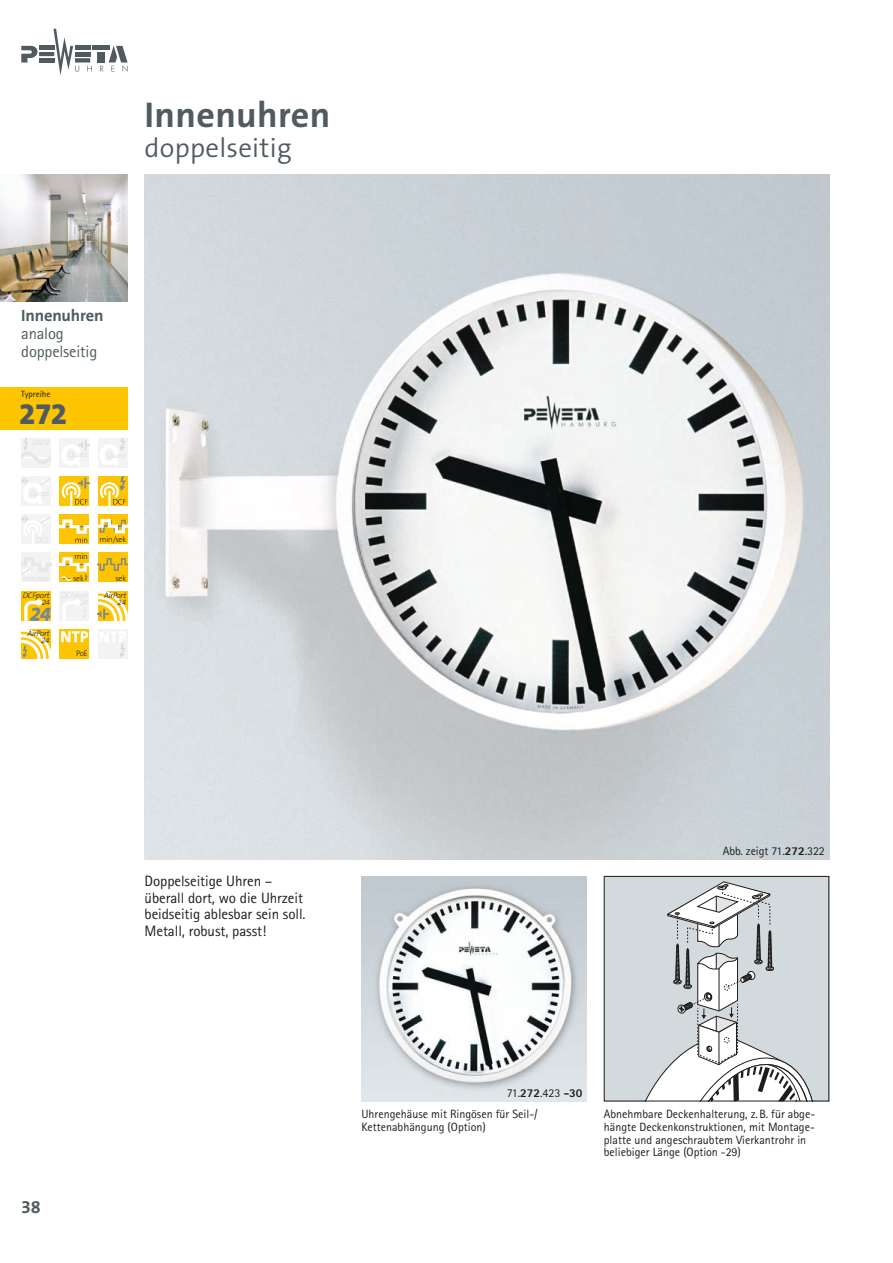
<style>
.page{position:relative;width:893px;height:1263px;background:#fff}
.page>*{position:absolute;margin:0;border:0;box-sizing:border-box;transform-origin:0 0}
.t1{font:700 36px "The Sans B W7";letter-spacing:.01em;color:#4f5b5f}
.t2{font:800 30px "The Sans B W8";color:#4f5b5f}
.t3{font:300 27px "The Sans B W4";letter-spacing:.01em;color:#4f5b5f}
.t4{font:700 18px "The Sans B W7";color:#4f5b5f}
.t5{font:16.5px/18px "Rotis Sans Serif Std";letter-spacing:-.01em;color:#4f5b5f}
.t6{font:700 16.5px "The Sans B W7";letter-spacing:-.01em;color:#4f5b5f}
.t7{font:15px/16.5px "Rotis Sans Serif Std";letter-spacing:-.005em;color:#1d1d1b}
.t8{font:12px/12.8px "Rotis Sans Serif Std";color:#1d1d1b}
.t9{font:9px "Rotis Sans Serif Std";color:#1d1d1b}
.t10{font:italic 300 7.95px/7.1px "The Sans B W3";letter-spacing:-.03em;color:#1d1d1b;text-align:right}
.t11{font:300 7.95px "The Sans B W3";letter-spacing:-.03em;color:#1d1d1b}
.s1{font-weight:800}
</style>
<div class="page">
<svg style="left:87px;top:66px;width:5px;height:5px"></svg>
<hr style="left:39px;top:46px;width:15px;height:4px;background:#4f5b5f">
<hr style="left:39px;top:52px;width:15px;height:4px;background:#4f5b5f">
<div style="left:39px;top:58px;width:15px;height:5px;background:#4f5b5f"></div>
<svg style="left:21px;top:46px;width:16px;height:17px"></svg>
<hr style="left:75px;top:46px;width:15px;height:4px;background:#4f5b5f">
<hr style="left:75px;top:52px;width:15px;height:4px;background:#4f5b5f">
<div style="left:75px;top:58px;width:15px;height:5px;background:#4f5b5f"></div>
<div style="left:97px;top:52px;width:8px;height:11px;background:#4f5b5f"></div>
<hr style="left:92px;top:46px;width:18px;height:4px;background:#4f5b5f">
<svg style="left:53px;top:29px;width:26px;height:47px"></svg>
<svg style="left:100px;top:46px;width:28px;height:26px"></svg>
<div style="left:60px;top:591px;width:29px;height:30px;background:#f3f3f3"></div>
<svg style="left:63px;top:600px;width:24px;height:21px"></svg>
<div style="left:60px;top:438px;width:29px;height:30px;background:#f3f3f3"></div>
<svg style="left:62px;top:440px;width:27px;height:26px"></svg>
<div style="left:21px;top:514px;width:30px;height:30px;background:#f3f3f3"></div>
<svg style="left:21px;top:516px;width:29px;height:28px"></svg>
<div style="left:21px;top:438px;width:30px;height:30px;background:#f3f3f3"></div>
<svg style="left:21px;top:438px;width:30px;height:26px"></svg>
<div style="left:98px;top:438px;width:30px;height:30px;background:#f3f3f3"></div>
<svg style="left:100px;top:438px;width:25px;height:28px"></svg>
<div style="left:21px;top:476px;width:30px;height:30px;background:#f3f3f3"></div>
<svg style="left:21px;top:477px;width:29px;height:27px"></svg>
<div style="left:21px;top:553px;width:30px;height:29px;background:#f3f3f3"></div>
<svg style="left:21px;top:558px;width:30px;height:16px"></svg>
<div style="left:98px;top:629px;width:30px;height:30px;background:#f3f3f3"></div>
<svg style="left:100px;top:632px;width:26px;height:26px"></svg>
<img style="left:145px;top:174px;width:684px;height:685px">
<img style="left:0;top:174px;width:128px;height:128px">
<div style="left:0;top:387px;width:128px;height:42px;background:#fdc402"></div>
<div style="left:21px;top:591px;width:30px;height:30px;background:#fdc402"></div>
<svg style="left:24px;top:599px;width:27px;height:22px"></svg>
<div style="left:98px;top:514px;width:30px;height:30px;background:#fdc402"></div>
<svg style="left:98px;top:518px;width:30px;height:16px"></svg>
<div style="left:60px;top:629px;width:29px;height:30px;background:#fdc402"></div>
<svg style="left:61px;top:631px;width:27px;height:11px"></svg>
<div style="left:60px;top:476px;width:29px;height:30px;background:#fdc402"></div>
<svg style="left:62px;top:478px;width:27px;height:28px"></svg>
<div style="left:60px;top:514px;width:29px;height:30px;background:#fdc402"></div>
<svg style="left:60px;top:519px;width:29px;height:24px"></svg>
<div style="left:98px;top:476px;width:30px;height:30px;background:#fdc402"></div>
<svg style="left:100px;top:476px;width:26px;height:30px"></svg>
<div style="left:60px;top:553px;width:29px;height:29px;background:#fdc402"></div>
<svg style="left:60px;top:557px;width:29px;height:24px"></svg>
<div style="left:98px;top:553px;width:30px;height:29px;background:#fdc402"></div>
<svg style="left:98px;top:558px;width:30px;height:13px"></svg>
<svg style="left:21px;top:629px;width:30px;height:30px"></svg>
<svg style="left:98px;top:591px;width:30px;height:30px"></svg>
<div style="left:604px;top:876px;width:225px;height:225px;background:#d3dade"></div>
<svg style="left:646px;top:881px;width:166px;height:218px"></svg>
<div style="left:604px;top:876px;width:225px;height:225px;border:1px solid #1d1d1b"></div>
<img style="left:361px;top:876px;width:226px;height:225px">
<h1 class="t1" style="left:145px;top:91px;width:187px">Innenuhren</h1>
<h3 class="t3" style="left:145px;top:130px;width:148px">doppelseitig</h3>
<h3 class="t6" style="left:21px;top:304px;width:84px">Innenuhren</h3>
<h3 class="t5" style="left:21px;top:324px;width:78px">analog doppelseitig</h3>
<p class="t9" style="left:21px;top:389px;width:31px">Typreihe</p>
<h2 class="t2" style="left:19px;top:395px;width:50px">272</h2>
<p class="t10" style="left:23px;top:592px;width:29px">DCFport<br>24</p>
<p class="t10" style="left:28px;top:630px;width:24px">AirPort<br>24</p>
<p class="t11" style="left:75px;top:552px;width:15px">min</p>
<p class="t11" style="left:73px;top:573px;width:12px">sek</p>
<p class="t11" style="left:100px;top:534px;width:28px">min/sek</p>
<p class="t11" style="left:115px;top:573px;width:12px">sek</p>
<p class="t10" style="left:104px;top:592px;width:24px">AirPort<br>24</p>
<p class="t11" style="left:76px;top:649px;width:13px">PoE</p>
<h3 class="t4" style="left:21px;top:1195px;width:21px">38</h3>
<p class="t7" style="left:145px;top:873px;width:163px">Doppelseitige Uhren – überall dort, wo die Uhrzeit beidseitig ablesbar sein soll.<br>Metall, robust, passt!</p>
<p class="t8" style="left:723px;top:844px;width:104px">Abb. zeigt 71.<span class="s1">272</span>.322</p>
<p class="t8" style="left:361px;top:1083px;width:223px;line-height:21px;text-indent:145px">71.<span class="s1">272</span>.423 <span class="s1">-30<br></span>Uhrengehäuse mit Ringösen für Seil-/</p>
<p class="t8" style="left:361px;top:1121px;width:126px">Kettenabhängung (Option)</p>
<p class="t8" style="left:604px;top:1108px;width:213px">Abnehmbare Deckenhalterung, z.B. für abge&shy;hängte Deckenkonstruktionen, mit Montage&shy;platte und angeschraubtem Vierkantrohr in beliebiger Länge (Option -29)</p>
</div>
